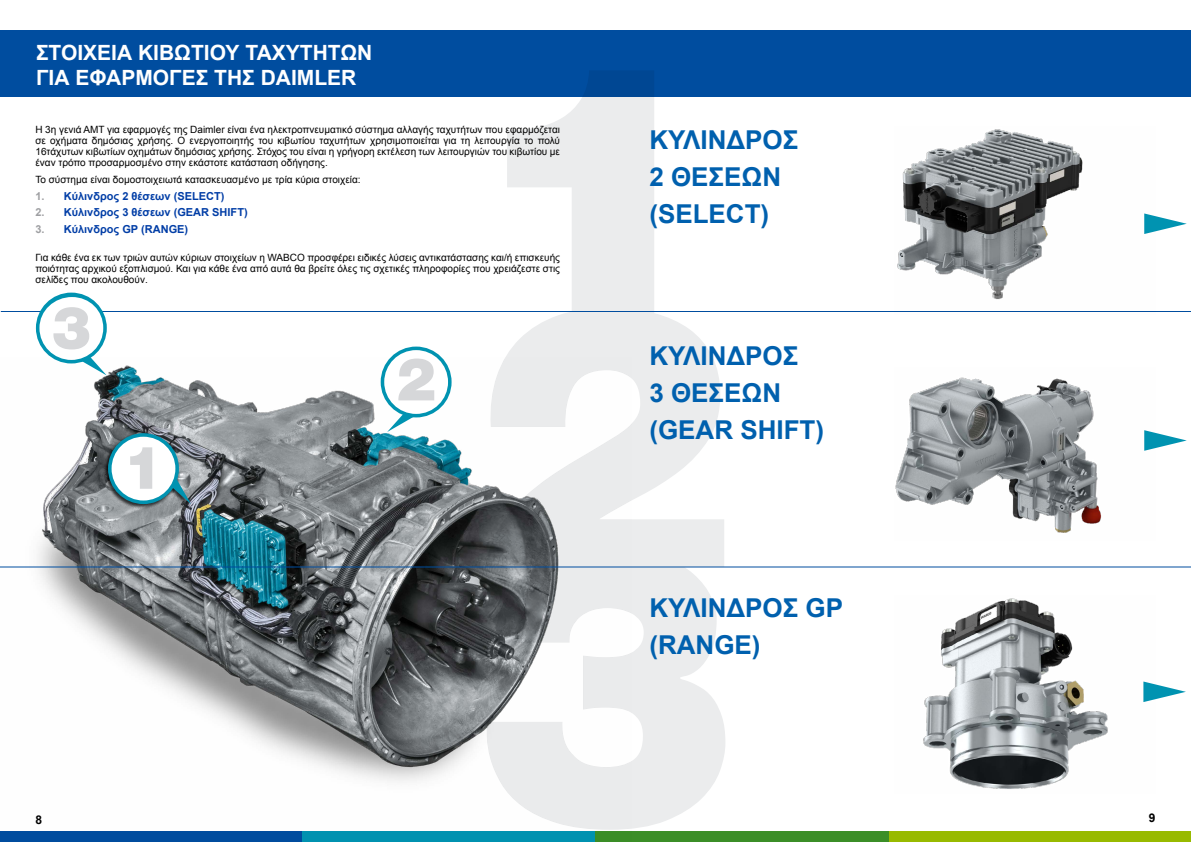
<style>
.page{position:relative;width:1191px;height:842px;background:#fff}
.page>*{position:absolute;margin:0;border:0;box-sizing:border-box;transform-origin:0 0}
.t1{font:700 26px/36.9px "Arial";color:#0060ae}
.t2{font:700 21px/25.2px "Arial";color:#fff}
.t3{font:700 12px "Arial";color:#000}
.t4{font:700 11px "Arial";color:#003da6}
.t5{font:10px/11px "Arial";color:#000;text-align:justify}
.s1{color:#9e9fa2}
</style>
<div class="page">
<div style="left:595px;top:831px;width:294px;height:11px;background:#3b8e27"></div>
<div style="left:889px;top:831px;width:302px;height:11px;background:#98ba00"></div>
<div style="left:0;top:30px;width:1191px;height:66px;background:#004d9f"></div>
<img style="left:0;top:357px;width:595px;height:485px">
<svg style="left:484px;top:313px;width:240px;height:253px;fill:#ebeced"></svg>
<svg style="left:475px;top:567px;width:256px;height:23px"></svg>
<svg style="left:507px;top:71px;width:147px;height:275px;fill:#ebeced"></svg>
<svg style="left:487px;top:547px;width:238px;height:283px;fill:#ebeced"></svg>
<hr style="left:0;top:566px;width:1191px;height:1px;background:#004d9f">
<hr style="left:1px;top:311px;width:1190px;height:1px;background:#004d9f">
<img style="left:0;top:293px;width:553px;height:1px">
<svg style="left:36px;top:293px;width:71px;height:70px"></svg>
<div style="left:39px;top:297px;width:64px;height:63px;background:#fff;border-radius:50%"></div>
<svg style="left:80px;top:356px;width:27px;height:19px"></svg>
<svg style="left:53px;top:307px;width:36px;height:42px"></svg>
<div style="left:103px;top:432px;width:89px;height:77px;background:#000;opacity:.75"></div>
<svg style="left:108px;top:433px;width:71px;height:71px"></svg>
<div style="left:112px;top:437px;width:63px;height:63px;background:#fff;border-radius:50%"></div>
<svg style="left:171px;top:477px;width:20px;height:27px"></svg>
<svg style="left:130px;top:447px;width:22px;height:42px"></svg>
<div style="left:381px;top:347px;width:70px;height:70px;background:#0093b1;border-radius:50%"></div>
<div style="left:384px;top:350px;width:64px;height:64px;background:#fff;border-radius:50%"></div>
<svg style="left:387px;top:412px;width:27px;height:20px"></svg>
<svg style="left:398px;top:358px;width:36px;height:42px"></svg>
<img style="left:897px;top:129px;width:186px;height:171px">
<img style="left:895px;top:377px;width:207px;height:156px">
<img style="left:923px;top:598px;width:185px;height:191px">
<svg style="left:1144px;top:213px;width:42px;height:21px"></svg>
<svg style="left:1144px;top:430px;width:42px;height:21px"></svg>
<svg style="left:1143px;top:681px;width:42px;height:21px"></svg>
<h2 class="t2" style="left:36px;top:40px;width:338px">ΣΤΟΙΧΕΙΑ ΚΙΒΩΤΙΟΥ ΤΑΧΥΤΗΤΩΝ<br>ΓΙΑ ΕΦΑΡΜΟΓΕΣ ΤΗΣ DAIMLER</h2>
<p class="t5" style="left:35px;top:124px;width:526px">Η 3η γενιά AMT για εφαρμογές της Daimler είναι ένα ηλεκτροπνευματικό σύστημα αλλαγής ταχυτήτων που εφαρμόζεται σε οχήματα δημόσιας χρήσης. Ο ενεργοποιητής του κιβωτίου ταχυτήτων χρησιμοποιείται για τη λειτουργία το πολύ 16τάχυτων κιβωτίων οχημάτων δημόσιας χρήσης. Στόχος του είναι η γρήγορη εκτέλεση των λειτουργιών του κιβωτίου με έναν τρόπο προσαρμοσμένο στην εκάστοτε κατάσταση οδήγησης.</p>
<p class="t5" style="left:35px;top:174px;width:327px">Το σύστημα είναι δομοστοιχειωτά κατασκευασμένο με τρία κύρια στοιχεία:</p>
<p class="t4" style="left:35px;top:188px;width:190px"><span class="s1">1.</span> Κύλινδρος 2 θέσεων (SELECT)</p>
<p class="t4" style="left:35px;top:205px;width:214px"><span class="s1">2.</span> Κύλινδρος 3 θέσεων (GEAR SHIFT)</p>
<p class="t4" style="left:35px;top:222px;width:154px"><span class="s1">3.</span> Κύλινδρος GP (RANGE)</p>
<p class="t5" style="left:35px;top:252px;width:526px">Για κάθε ένα εκ των τριών αυτών κύριων στοιχείων η WABCO προσφέρει ειδικές λύσεις αντικατάστασης και/ή επισκευής ποιότητας αρχικού εξοπλισμού. Και για κάθε ένα από αυτά θα βρείτε όλες τις σχετικές πληροφορίες που χρειάζεστε στις σελίδες που ακολουθούν.</p>
<h1 class="t1" style="left:649px;top:122px;width:150px">ΚΥΛΙΝΔΡΟΣ<br>2 ΘΕΣΕΩΝ (SELECT)</h1>
<h1 class="t1" style="left:649px;top:338px;width:176px">ΚΥΛΙΝΔΡΟΣ<br>3 ΘΕΣΕΩΝ (GEAR SHIFT)</h1>
<h1 class="t1" style="left:649px;top:590px;width:195px">ΚΥΛΙΝΔΡΟΣ GP (RANGE)</h1>
<p class="t3" style="left:35px;top:811px;width:8px">8</p>
<p class="t3" style="left:1148px;top:810px;width:8px">9</p>
</div>
